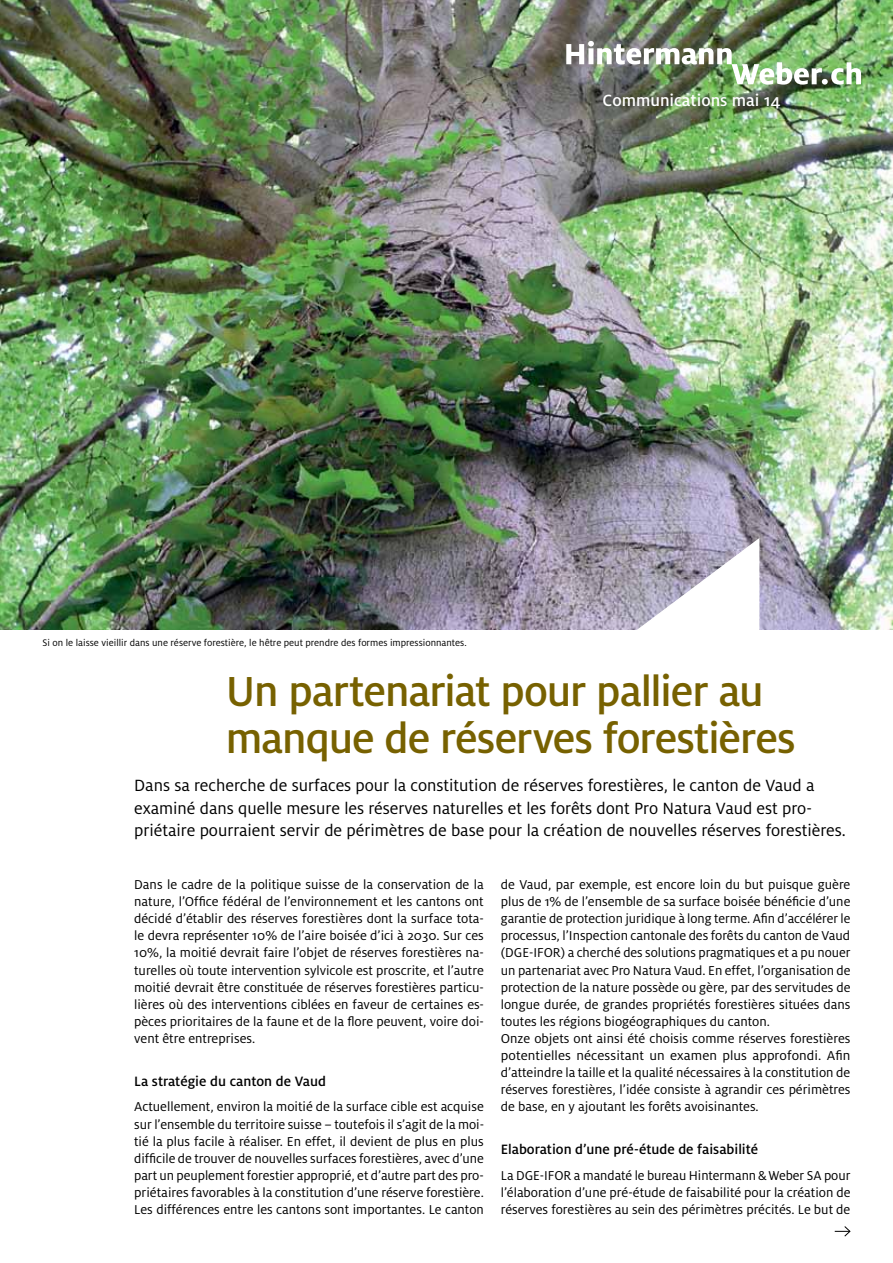
<style>
.page{position:relative;width:893px;height:1263px;background:#fff}
.page>*{position:absolute;margin:0;border:0;box-sizing:border-box;transform-origin:0 0}
.t1{font:500 46.5px/46.5px "Milo";letter-spacing:-.025em;color:#776100}
.t2{font:18px/22.5px "Milo LF";color:#000}
.t3{font:500 18px "Milo";color:#fff}
.t4{font:500 15px "Milo";color:#000}
.t5{font:14.25px/17.1px "Milo";color:#000;text-align:justify}
.t6{font:10.5px "Milo LF";color:#000}
</style>
<div class="page">
<img style="left:0;top:0;width:893px;height:629px">
<svg style="left:590px;top:536px;width:170px;height:94px"></svg>
<svg style="left:835px;top:1226px;width:16px;height:11px"></svg>
<img style="left:566px;top:41px;width:295px;height:44px">
<p class="t3" style="left:603px;top:89px;width:180px">Communications mai 14</p>
<p class="t6" style="left:43px;top:637px;width:426px">Si on le laisse vieillir dans une réserve forestière, le hêtre peut prendre des formes impressionnantes.</p>
<h1 class="t1" style="left:226px;top:668px;width:571px">Un partenariat pour pallier au manque de réserves forestières</h1>
<p class="t2" style="left:134px;top:774px;width:713px">Dans sa recherche de surfaces pour la constitution de réserves forestières, le canton de Vaud a examiné dans quelle mesure les réserves naturelles et les forêts dont Pro Natura Vaud est pro&shy;priétaire pourraient servir de périmètres de base pour la création de nouvelles réserves forestières.</p>
<p class="t5" style="left:134px;top:876px;width:351px">Dans le cadre de la politique suisse de la conservation de la nature, l’Office fédéral de l’environnement et les cantons ont décidé d’établir des réserves forestières dont la surface tota&shy;le devra représenter 10% de l’aire boisée d’ici à 2030. Sur ces 10%, la moitié devrait faire l’objet de réserves forestières na&shy;turelles où toute intervention sylvicole est proscrite, et l’autre moitié devrait être constituée de réserves forestières particu&shy;lières où des interventions ciblées en faveur de certaines es&shy;pèces prioritaires de la faune et de la flore peuvent, voire doi&shy;vent être entreprises.</p>
<p class="t4" style="left:134px;top:1072px;width:193px">La stratégie du canton de Vaud</p>
<p class="t5" style="left:134px;top:1098px;width:351px">Actuellement, environ la moitié de la surface cible est acquise sur l’ensemble du territoire suisse – toutefois il s’agit de la moi&shy;tié la plus facile à réaliser. En effet, il devient de plus en plus difficile de trouver de nouvelles surfaces forestières, avec d’une part un peuplement forestier approprié, et d’autre part des pro&shy;priétaires favorables à la constitution d’une réserve forestière.<br>Les différences entre les cantons sont importantes. Le canton</p>
<p class="t5" style="left:501px;top:876px;width:351px;text-align:left">de Vaud, par exemple, est encore loin du but puisque guère plus de 1% de l’ensemble de sa surface boisée bénéficie d’une garantie de protection juridique à long terme. Afin d’accélérer le processus, l’Inspection cantonale des forêts du canton de Vaud (DGE-IFOR) a cherché des solutions pragmatiques et a pu nouer un partenariat avec Pro Natura Vaud. En effet, l’organisation de protection de la nature possède ou gère, par des servitudes de longue durée, de grandes propriétés forestières situées dans toutes les régions biogéographiques du canton.<br>Onze objets ont ainsi été choisis comme réserves forestières potentielles nécessitant un examen plus approfondi. Afin d’atteindre la taille et la qualité nécessaires à la constitution de réserves forestières, l’idée consiste à agrandir ces périmètres de base, en y ajoutant les forêts avoisinantes.</p>
<p class="t4" style="left:501px;top:1140px;width:259px">Elaboration d’une pré-étude de faisabilité</p>
<p class="t5" style="left:501px;top:1166px;width:351px">La DGE-IFOR a mandaté le bureau Hintermann&amp;Weber SA pour l’élaboration d’une pré-étude de faisabilité pour la création de réserves forestières au sein des périmètres précités. Le but de</p>
</div>
